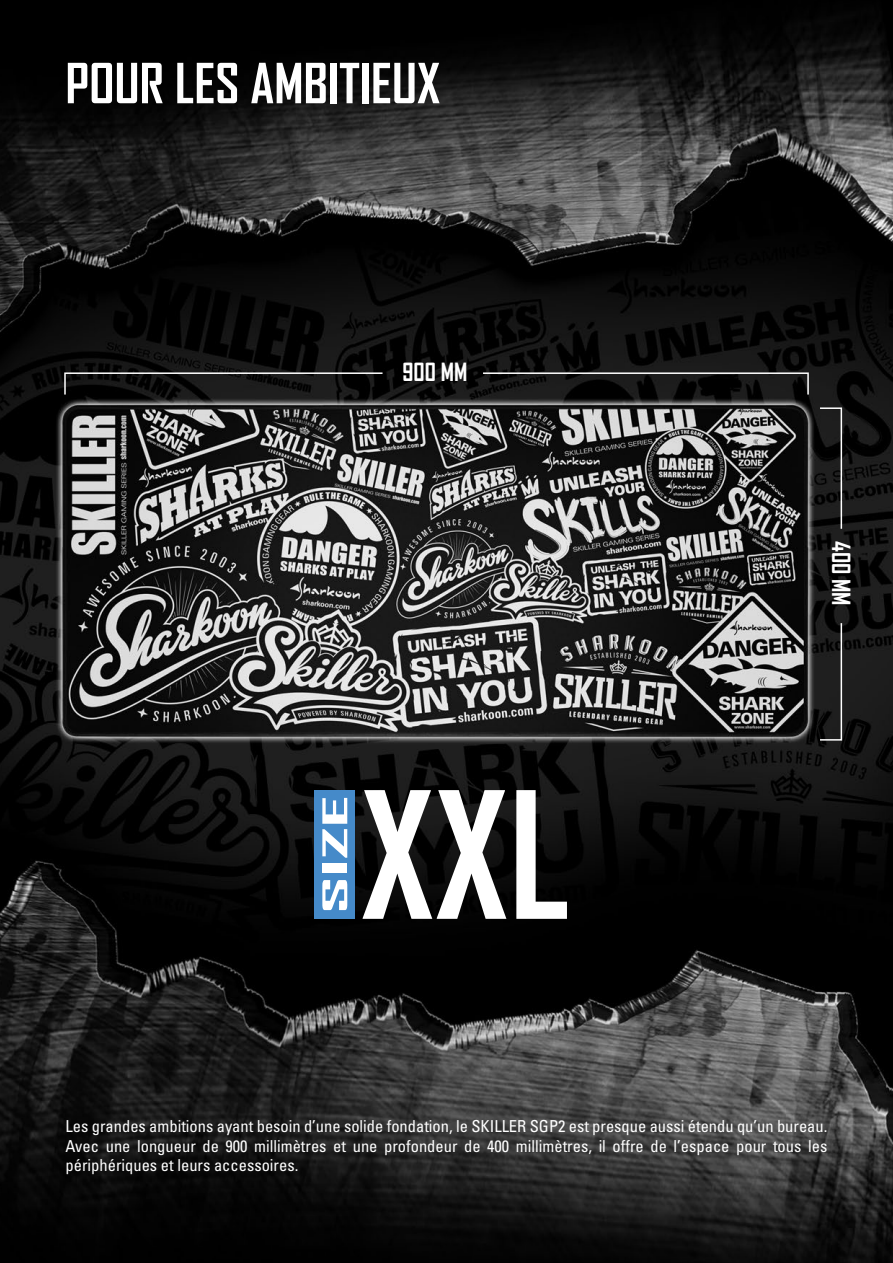
<style>
.page{position:relative;width:893px;height:1263px;background:#fff}
.page>*{position:absolute;margin:0;border:0;box-sizing:border-box;transform-origin:0 0}
.t1{font:700 168.45px "Agency FB";color:#fff}
.t2{font:700 52.95px "Agency FB";color:#fff}
.t3{font:700 32.55px "Agency FB";color:#fff;scale:2.5 1}
.t4{font:700 24px "Agency FB";color:#fff}
.t5{font:condensed 16.5px/19.5px "Univers";color:#fff;text-align:justify}
</style>
<div class="page">
<img style="left:0;top:0;width:893px;height:1263px">
<div style="left:314px;top:790px;width:41px;height:129px;background:#458ac9"></div>
<svg style="left:482px;top:372px;width:328px;height:24px;background:#202020"></svg>
<svg style="left:64px;top:372px;width:320px;height:24px;background:#202020"></svg>
<svg style="left:818px;top:622px;width:25px;height:119px;background:#292929"></svg>
<svg style="left:818px;top:407px;width:25px;height:123px;background:#262626"></svg>
<h2 class="t2" style="left:65px;top:50px;width:376px">POUR LES AMBITIEUX</h2>
<h3 class="t4" style="left:402px;top:357px;width:66px">900 MM</h3>
<h3 class="t3" style="left:315px;top:914px;width:49px;rotate:-90deg">SIZE</h3>
<h1 class="t1" style="left:360px;top:751px;width:212px">XXL</h1>
<h3 class="t4" style="left:856px;top:541px;width:66px;rotate:90deg">400 MM</h3>
<p class="t5" style="left:66px;top:1116px;width:763px">Les grandes ambitions ayant besoin d’une solide fondation, le SKILLER SGP2 est presque aussi étendu qu’un bureau.<br>Avec une longueur de 900 millimètres et une profondeur de 400 millimètres, il offre de l’espace pour tous les périphériques et leurs accessoires.</p>
</div>
